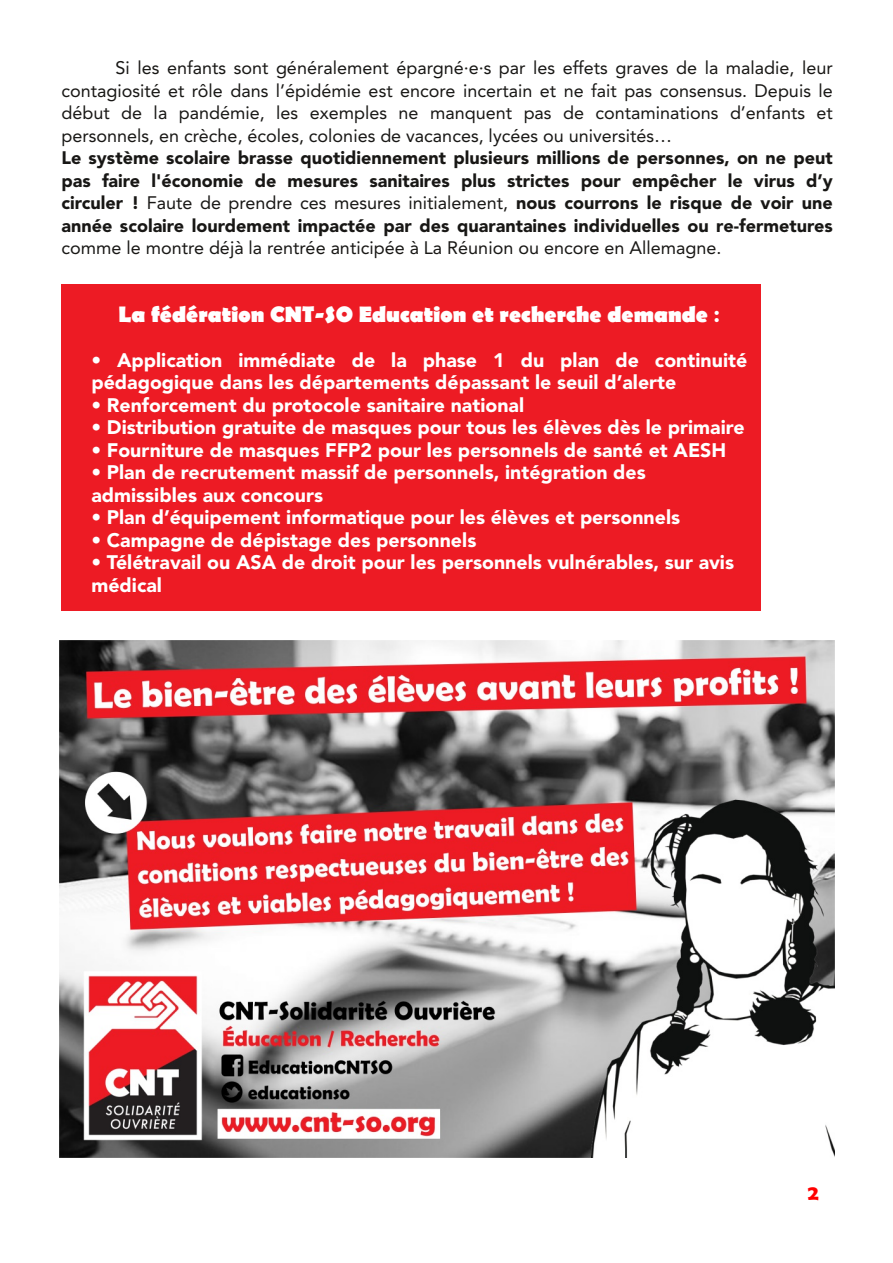
<style>
.page{position:relative;width:893px;height:1263px;background:#fff}
.page>*{position:absolute;margin:0;border:0;box-sizing:border-box;transform-origin:0 0}
.t1{font:700 22.5px "Berlin Sans FB";color:#fff}
.t2{font:700 21px "Berlin Sans FB Demi";color:#f00}
.t3{font:900 19.5px/22.5px "Avenir LT Std";color:#fff}
.t4{font:18px/22.5px "Avenir LT Std";color:#181715;text-align:justify}
.t5{font:900 18px/22.5px "Avenir LT Std";color:#181715;text-align:justify}
.s1{font-weight:400}
.s2{font-family:"Avenir LT Std";font-weight:900}
</style>
<div class="page">
<div style="left:61px;top:285px;width:699px;height:325px;background:#ed1b24"></div>
<img style="left:59px;top:641px;width:775px;height:516px">
<p class="t4" style="left:61px;top:59px;width:773px;text-indent:54px">Si les enfants sont généralement épargné·e·s par les effets graves de la maladie, leur contagiosité et rôle dans l’épidémie est encore incertain et ne fait pas consensus. Depuis le début de la pandémie, les exemples ne manquent pas de contaminations d’enfants et personnels, en crèche, écoles, colonies de vacances, lycées ou universités…</p>
<p class="t5" style="left:61px;top:149px;width:773px">Le système scolaire brasse quotidiennement plusieurs millions de personnes, on ne peut pas faire l'économie de mesures sanitaires plus strictes pour empêcher le virus d’y circuler ! <span class="s1">Faute de prendre ces mesures initialement,</span> nous courrons le risque de voir une année scolaire lourdement impactée par des quarantaines individuelles ou re-fermetures</p>
<p class="t4" style="left:61px;top:239px;width:662px">comme le montre déjà la rentrée anticipée à La Réunion ou encore en Allemagne.</p>
<p class="t1" style="left:119px;top:301px;width:603px">La fédération CNT‐SO Education et recherche demande <span class="s2">:</span></p>
<p class="t3" style="left:91px;top:350px;width:657px">• Application immédiate de la phase 1 du plan de continuité pédagogique dans les départements dépassant le seuil d’alerte</p>
<p class="t3" style="left:91px;top:395px;width:434px">• Renforcement du protocole sanitaire national</p>
<p class="t3" style="left:91px;top:418px;width:655px">• Distribution gratuite de masques pour tous les élèves dès le primaire</p>
<p class="t3" style="left:91px;top:440px;width:636px">• Fourniture de masques FFP2 pour les personnels de santé et AESH</p>
<p class="t3" style="left:91px;top:463px;width:556px">• Plan de recrutement massif de personnels, intégration des admissibles aux concours</p>
<p class="t3" style="left:91px;top:508px;width:590px">• Plan d’équipement informatique pour les élèves et personnels</p>
<p class="t3" style="left:91px;top:530px;width:386px">• Campagne de dépistage des personnels</p>
<p class="t3" style="left:91px;top:553px;width:644px">• Télétravail ou ASA de droit pour les personnels vulnérables, sur avis médical</p>
<p class="t2" style="left:808px;top:1181px;width:12px">2</p>
</div>
